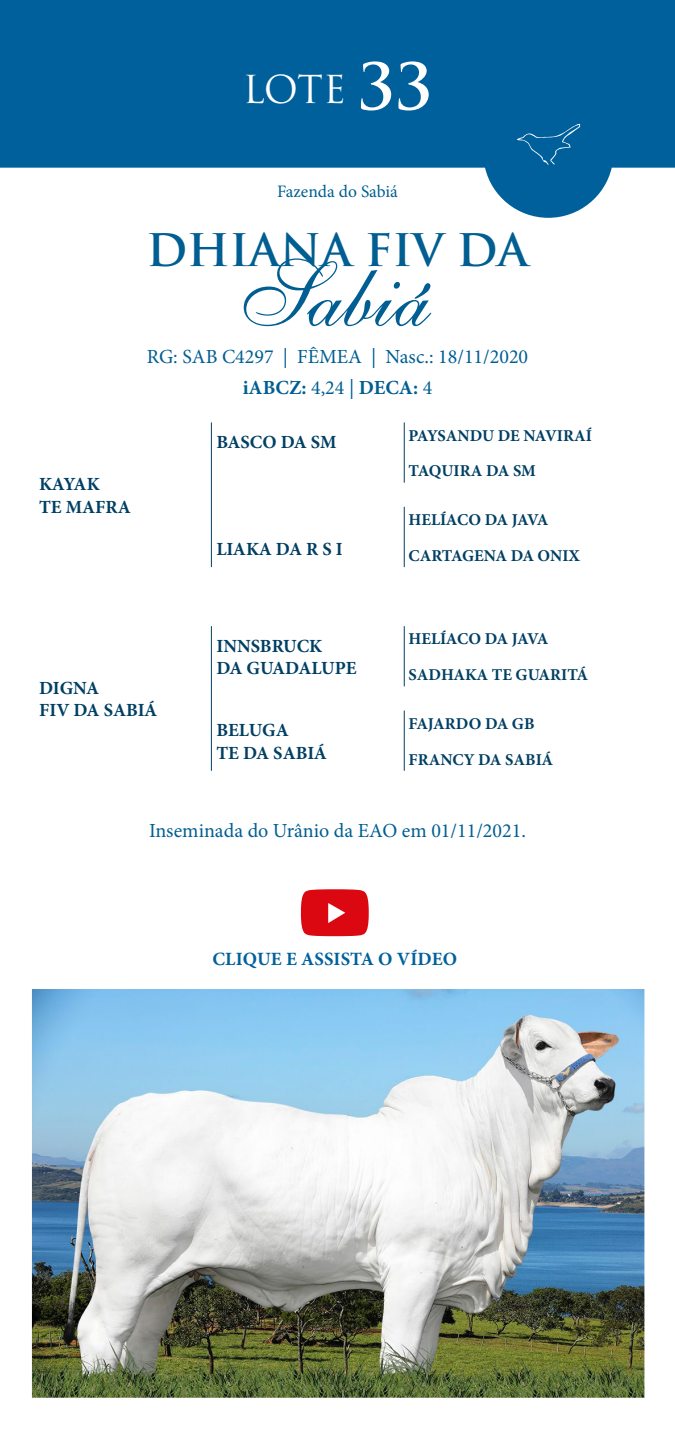
<style>
.page{position:relative;width:675px;height:1429px;background:#fff}
.page>*{position:absolute;margin:0;border:0;box-sizing:border-box;transform-origin:0 0}
.t1{font:700 43.75px "Trajan Pro";color:#005e92}
.t2{font:37.5px "Trajan Pro";color:#fff}
.t3{font:20px/31.2px "Minion Pro";color:#005e92;text-align:center}
.t4{font:700 18.75px "Minion Pro";letter-spacing:.01em;color:#00609c}
.t5{font:700 18.56px/22.2px "Minion Pro";color:#003f63}
.t6{font:17.5px "Minion Pro";color:#005e92}
.t7{font:700 16.56px "Minion Pro";letter-spacing:-.005em;color:#003f63}
.t8{font:700 16.56px "Minion Pro";letter-spacing:-.035em;color:#003f63}
.s1{font-weight:700;font-size:62.5px}
.s2{font-weight:700}
</style>
<div class="page">
<svg style="left:244px;top:258px;width:187px;height:68px"></svg>
<svg style="left:301px;top:889px;width:68px;height:47px"></svg>
<hr style="left:211px;top:422px;width:1px;height:144px;background:#003f63">
<hr style="left:211px;top:626px;width:1px;height:144px;background:#003f63">
<hr style="left:404px;top:422px;width:1px;height:60px;background:#003f63">
<hr style="left:404px;top:626px;width:1px;height:60px;background:#003f63">
<hr style="left:404px;top:507px;width:1px;height:59px;background:#003f63">
<hr style="left:404px;top:710px;width:1px;height:60px;background:#003f63">
<svg style="left:0;top:0;width:675px;height:218px;fill:#00609c"></svg>
<svg style="left:517px;top:124px;width:63px;height:41px"></svg>
<img style="left:32px;top:989px;width:612px;height:408px">
<h2 class="t2" style="left:243px;top:66px;width:191px">LOTE <span class="s1">33</span></h2>
<p class="t6" style="left:277px;top:179px;width:122px">Fazenda do Sabiá</p>
<h1 class="t1" style="left:147px;top:223px;width:383px">DHIANA FIV DA</h1>
<p class="t3" style="left:147px;top:341px;width:383px">RG: SAB C4297 | FÊMEA | Nasc.: 18/11/2020 <span class="s2">iABCZ:</span> 4,24 | <span class="s2">DECA:</span> 4</p>
<p class="t5" style="left:39px;top:474px;width:93px">KAYAK<br>TE MAFRA</p>
<p class="t5" style="left:39px;top:677px;width:120px">DIGNA<br>FIV DA SABIÁ</p>
<p class="t5" style="left:216px;top:432px;width:122px">BASCO DA SM</p>
<p class="t5" style="left:216px;top:538px;width:128px">LIAKA DA R S I</p>
<p class="t5" style="left:216px;top:635px;width:142px">INNSBRUCK<br>DA GUADALUPE</p>
<p class="t5" style="left:216px;top:720px;width:112px">BELUGA<br>TE DA SABIÁ</p>
<p class="t7" style="left:409px;top:425px;width:185px">PAYSANDU DE NAVIRAÍ</p>
<p class="t7" style="left:409px;top:461px;width:129px">TAQUIRA DA SM</p>
<p class="t8" style="left:409px;top:510px;width:141px">HELÍACO DA JAVA</p>
<p class="t7" style="left:409px;top:545px;width:173px">CARTAGENA DA ONIX</p>
<p class="t8" style="left:409px;top:629px;width:141px">HELÍACO DA JAVA</p>
<p class="t7" style="left:409px;top:665px;width:181px">SADHAKA TE GUARITÁ</p>
<p class="t7" style="left:409px;top:713px;width:127px">FAJARDO DA GB</p>
<p class="t7" style="left:409px;top:749px;width:146px">FRANCY DA SABIÁ</p>
<p class="t3" style="left:149px;top:815px;width:378px">Inseminada do Urânio da EAO em 01/11/2021.</p>
<p class="t4" style="left:212px;top:948px;width:246px">CLIQUE E ASSISTA O VÍDEO</p>
</div>
